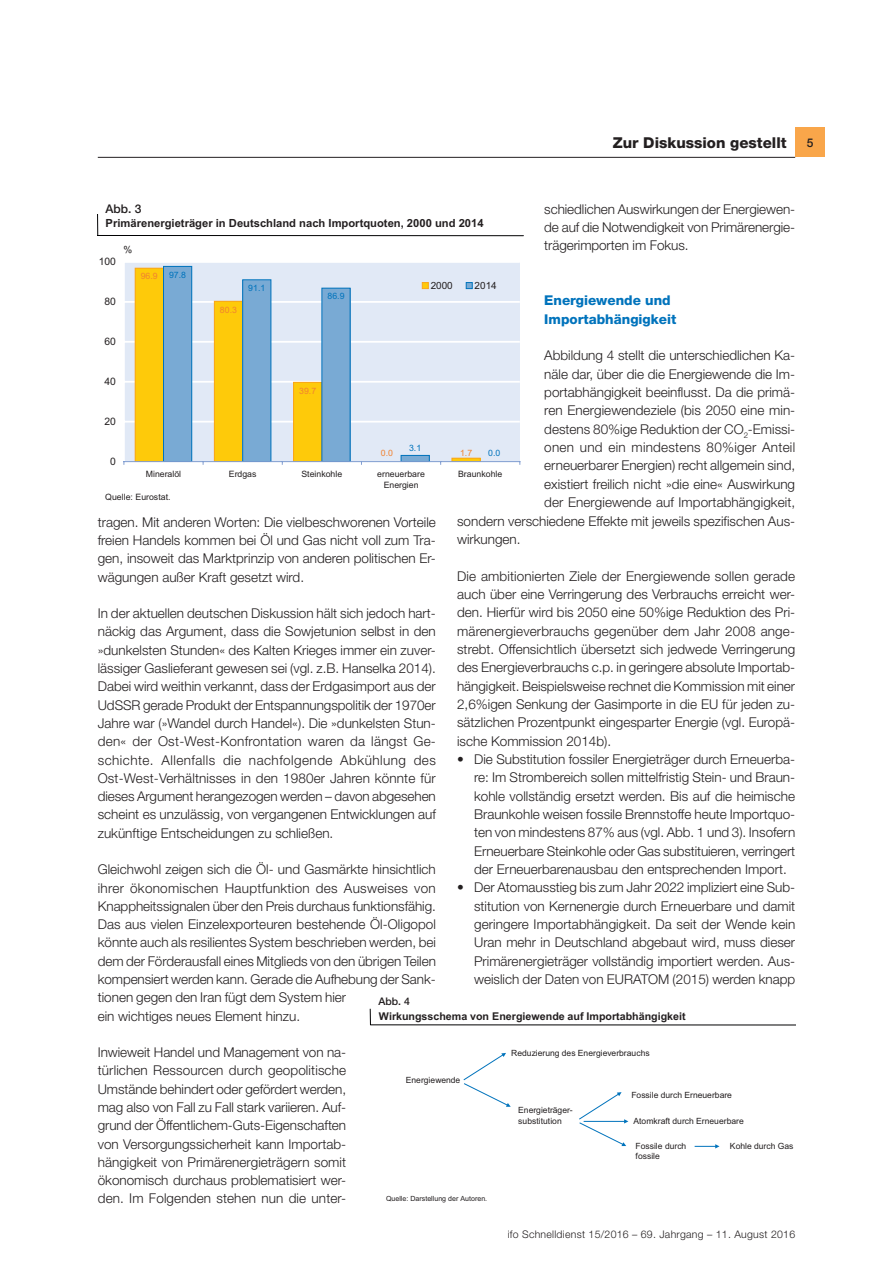
<style>
.page{position:relative;width:893px;height:1263px;background:#fff}
.page>*{position:absolute;margin:0;border:0;box-sizing:border-box;transform-origin:0 0}
.t1{font:800 15px "Helvetica Neue LT Std";color:#231f20}
.Fliesstext{font:300 13.5px/18.3px "Helvetica Neue LT Std";color:#231f20;text-align:justify}
.Überschrift_9_pt{font:800 13.5px/18.3px "Helvetica Neue LT Std";color:#0073bc}
.Fliesstext-2{font:300 13.5px "Helvetica Neue LT Std";letter-spacing:.02em;color:#231f20}
.fett_8pt{font:500 12px "Helvetica Neue LT Std";color:#231f20}
.t2{font:700 11.25px "Arial";color:#231f20}
.t3{font:700 10.65px "Arial";color:#231f20}
.t4{font:300 10.5px "Helvetica Neue LT Std";letter-spacing:.025em;color:#231f20}
.fett_8pt-2{font:500 10.5px "Helvetica Neue LT Std";color:#231f20}
.t5{font:10.35px "Arial";color:#231f20}
.t6{font:9.9px "Arial";color:#231f20}
.t7{font:8.7px/10.6px "Arial";color:#231f20;text-align:center}
.t8{font:8.7px "Arial";color:#f18230}
.t9{font:8.7px "Arial";color:#0073bc}
.t10{font:8.55px/10.2px "Arial";color:#231f20}
.t11{font:7.05px "Arial";color:#231f20}
</style>
<div class="page">
<hr style="left:98px;top:157px;width:697px;height:1px;background:#231f20">
<div style="left:795px;top:128px;width:30px;height:29px;background:#f9a64a"></div>
<div style="left:124px;top:262px;width:396px;height:200px;background:#e1e9f6"></div>
<svg style="left:125px;top:262px;width:395px;height:161px"></svg>
<div style="left:135px;top:268px;width:28px;height:194px;background:#feca0a"></div>
<div style="left:135px;top:268px;width:29px;height:194px;border:1px solid #f9a51b"></div>
<div style="left:214px;top:301px;width:29px;height:161px;background:#feca0a"></div>
<div style="left:214px;top:301px;width:29px;height:161px;border:1px solid #f9a51b"></div>
<div style="left:294px;top:382px;width:28px;height:80px;background:#feca0a"></div>
<div style="left:293px;top:382px;width:29px;height:80px;border:1px solid #f9a51b"></div>
<div style="left:452px;top:458px;width:28px;height:4px;border:1px solid #f9a51b"></div>
<div style="left:163px;top:266px;width:29px;height:196px;background:#79aad4"></div>
<div style="left:163px;top:266px;width:29px;height:196px;border:1px solid #0073bc"></div>
<div style="left:243px;top:280px;width:28px;height:182px;background:#79aad4"></div>
<div style="left:242px;top:280px;width:29px;height:182px;border:1px solid #0073bc"></div>
<div style="left:322px;top:288px;width:28px;height:174px;background:#79aad4"></div>
<div style="left:401px;top:455px;width:28px;height:7px;background:#79aad4"></div>
<div style="left:401px;top:455px;width:29px;height:7px;border:1px solid #0073bc"></div>
<hr style="left:123px;top:262px;width:2px;height:200px;background:#fff">
<hr style="left:124px;top:461px;width:396px;height:1px;background:#829ed1">
<div style="left:415px;top:277px;width:88px;height:17px;background:#e1e9f6"></div>
<div style="left:422px;top:282px;width:7px;height:7px;background:#feca0a;border:1px solid #f9a51b"></div>
<svg style="left:466px;top:282px;width:6px;height:7px"></svg>
<svg style="left:97px;top:214px;width:1px;height:21px"></svg>
<hr style="left:98px;top:235px;width:425px;height:1px;background:#000002">
<svg style="left:370px;top:1009px;width:1px;height:15px"></svg>
<hr style="left:370px;top:1024px;width:425px;height:1px;background:#000002">
<svg style="left:695px;top:1144px;width:24px;height:4px"></svg>
<svg style="left:463px;top:1053px;width:48px;height:54px"></svg>
<svg style="left:579px;top:1092px;width:49px;height:54px"></svg>
<p class="fett_8pt" style="left:105px;top:201px;width:38px">Abb. 3</p>
<p class="t2" style="left:106px;top:215px;width:379px">Primärenergieträger in Deutschland nach Importquoten, 2000 und 2014</p>
<p class="t5" style="left:99px;top:255px;width:19px">100</p>
<p class="t6" style="left:124px;top:243px;width:10px">%</p>
<p class="t8" style="left:141px;top:271px;width:19px">96.9</p>
<p class="t9" style="left:169px;top:269px;width:19px">97.8</p>
<p class="t1" style="left:613px;top:133px;width:175px">Zur Diskussion gestellt</p>
<p class="fett_8pt" style="left:807px;top:135px;width:8px">5</p>
<p class="Fliesstext" style="left:544px;top:200px;width:252px">schiedlichen Auswirkungen der Energiewen&shy;de auf die Notwendigkeit von Primärenergie&shy;trägerimporten im Fokus.</p>
<p class="t6" style="left:431px;top:279px;width:24px">2000</p>
<p class="t6" style="left:475px;top:279px;width:24px">2014</p>
<p class="t9" style="left:248px;top:282px;width:19px">91.1</p>
<p class="t9" style="left:327px;top:291px;width:19px">86.9</p>
<p class="Überschrift_9_pt" style="left:544px;top:291px;width:134px">Energiewende und<br>Importabhängigkeit</p>
<p class="Fliesstext" style="left:544px;top:346px;width:252px">Abbildung 4 stellt die unterschiedlichen Ka-</p>
<p class="Fliesstext" style="left:544px;top:365px;width:252px">näle dar, über die die Energiewende die Im-</p>
<p class="Fliesstext" style="left:544px;top:383px;width:252px">portabhängigkeit beeinflusst. Da die primä-</p>
<p class="Fliesstext" style="left:544px;top:401px;width:252px">ren Energiewendeziele (bis 2050 eine min-</p>
<p class="Fliesstext" style="left:544px;top:420px;width:252px">destens 80%ige Reduktion der CO<sub>2</sub>-Emissi-</p>
<p class="Fliesstext-2" style="left:544px;top:439px;width:252px">onen und ein mindestens 80%iger Anteil</p>
<p class="Fliesstext" style="left:544px;top:456px;width:252px">erneuerbarer Energien) recht allgemein sind,</p>
<p class="Fliesstext" style="left:544px;top:475px;width:252px">existiert freilich nicht »die eine« Auswirkung</p>
<p class="Fliesstext" style="left:544px;top:493px;width:252px">der Energiewende auf Importabhängigkeit,</p>
<p class="Fliesstext" style="left:457px;top:511px;width:340px">sondern verschiedene Effekte mit jeweils spezifischen Aus-</p>
<p class="Fliesstext" style="left:457px;top:530px;width:65px">wirkungen.</p>
<p class="Fliesstext" style="left:457px;top:566px;width:340px">Die ambitionierten Ziele der Energiewende sollen gerade auch über eine Verringerung des Verbrauchs erreicht wer&shy;den. Hierfür wird bis 2050 eine 50%ige Reduktion des Pri&shy;märenergieverbrauchs gegenüber dem Jahr 2008 ange&shy;strebt. Offensichtlich übersetzt sich jedwede Verringerung des Energieverbrauchs c.p. in geringere absolute Importab&shy;hängigkeit. Beispielsweise rechnet die Kommission mit einer 2,6%igen Senkung der Gasimporte in die EU für jeden zu&shy;sätzlichen Prozentpunkt eingesparter Energie (vgl. Europä&shy;ische Kommission 2014b).</p>
<p class="Fliesstext" style="left:474px;top:750px;width:323px;text-indent:-17px">• Die Substitution fossiler Energieträger durch Erneuerba&shy;re: Im Strombereich sollen mittelfristig Stein- und Braun&shy;kohle vollständig ersetzt werden. Bis auf die heimische Braunkohle weisen fossile Brennstoffe heute Importquo&shy;ten von mindestens 87% aus (vgl. Abb. 1 und 3). Insofern Erneuerbare Steinkohle oder Gas substituieren, verringert der Erneuerbarenausbau den entsprechenden Import.</p>
<p class="Fliesstext" style="left:474px;top:878px;width:323px;text-indent:-17px">• Der Atomausstieg bis zum Jahr 2022 impliziert eine Sub&shy;stitution von Kernenergie durch Erneuerbare und damit geringere Importabhängigkeit. Da seit der Wende kein Uran mehr in Deutschland abgebaut wird, muss dieser Primärenergieträger vollständig importiert werden. Aus&shy;weislich der Daten von EURATOM (2015) werden knapp</p>
<p class="t5" style="left:105px;top:295px;width:13px">80</p>
<p class="t8" style="left:220px;top:304px;width:19px">80.3</p>
<p class="t5" style="left:105px;top:335px;width:13px">60</p>
<p class="t5" style="left:105px;top:375px;width:13px">40</p>
<p class="t8" style="left:299px;top:385px;width:19px">39.7</p>
<p class="t5" style="left:105px;top:415px;width:13px">20</p>
<p class="t9" style="left:409px;top:442px;width:14px">3.1</p>
<p class="t9" style="left:488px;top:447px;width:14px">0.0</p>
<p class="t8" style="left:381px;top:447px;width:14px">0.0</p>
<p class="t8" style="left:460px;top:447px;width:14px">1.7</p>
<p class="t5" style="left:110px;top:455px;width:7px">0</p>
<p class="t7" style="left:146px;top:469px;width:37px">Mineralöl</p>
<p class="t7" style="left:229px;top:469px;width:29px">Erdgas</p>
<p class="t7" style="left:301px;top:469px;width:42px">Steinkohle</p>
<p class="t7" style="left:377px;top:469px;width:49px">erneuerbare<br>Energien</p>
<p class="t7" style="left:458px;top:469px;width:46px">Braunkohle</p>
<p class="t7" style="left:105px;top:492px;width:67px">Quelle: Eurostat.</p>
<p class="Fliesstext" style="left:98px;top:512px;width:340px">tragen. Mit anderen Worten: Die vielbeschworenen Vorteile freien Handels kommen bei Öl und Gas nicht voll zum Tra&shy;gen, insoweit das Marktprinzip von anderen politischen Er&shy;wägungen außer Kraft gesetzt wird.</p>
<p class="Fliesstext" style="left:98px;top:604px;width:340px">In der aktuellen deutschen Diskussion hält sich jedoch hart&shy;näckig das Argument, dass die Sowjetunion selbst in den »dunkelsten Stunden« des Kalten Krieges immer ein zuver&shy;lässiger Gaslieferant gewesen sei (vgl. z.B. Hanselka 2014).<br>Dabei wird weithin verkannt, dass der Erdgasimport aus der UdSSR gerade Produkt der Entspannungspolitik der 1970er Jahre war (»Wandel durch Handel«). Die »dunkelsten Stun&shy;den« der Ost-West-Konfrontation waren da längst Ge&shy;schichte. Allenfalls die nachfolgende Abkühlung des Ost-West-Verhältnisses in den 1980er Jahren könnte für dieses Argument herangezogen werden – davon abgesehen scheint es unzulässig, von vergangenen Entwicklungen auf zukünftige Entscheidungen zu schließen.</p>
<p class="Fliesstext" style="left:98px;top:860px;width:340px;text-align:left">Gleichwohl zeigen sich die Öl- und Gasmärkte hinsichtlich ihrer ökonomischen Hauptfunktion des Ausweises von Knappheitssignalen über den Preis durchaus funktionsfähig.<br>Das aus vielen Einzelexporteuren bestehende Öl-Oligopol könnte auch als resilientes System beschrieben werden, bei dem der Förderausfall eines Mitglieds von den übrigen Teilen kompensiert werden kann. Gerade die Aufhebung der Sank&shy;tionen gegen den Iran fügt dem System hier<br>ein wichtiges neues Element hinzu.</p>
<p class="Fliesstext" style="left:98px;top:1043px;width:250px">Inwieweit Handel und Management von na&shy;türlichen Ressourcen durch geopolitische Umstände behindert oder gefördert werden, mag also von Fall zu Fall stark variieren. Auf&shy;grund der Öffentlichem-Guts-Eigenschaften von Versorgungssicherheit kann Importab&shy;hängigkeit von Primärenergieträgern somit ökonomisch durchaus problematisiert wer&shy;den. Im Folgenden stehen nun die unter-</p>
<p class="fett_8pt-2" style="left:378px;top:994px;width:33px">Abb. 4</p>
<p class="t3" style="left:379px;top:1009px;width:308px">Wirkungsschema von Energiewende auf Importabhängigkeit</p>
<p class="t10" style="left:511px;top:1048px;width:140px">Reduzierung des Energieverbrauchs</p>
<p class="t10" style="left:631px;top:1090px;width:102px">Fossile durch Erneuerbare</p>
<p class="t10" style="left:633px;top:1116px;width:112px">Atomkraft durch Erneuerbare</p>
<p class="t10" style="left:635px;top:1141px;width:52px">Fossile durch fossile</p>
<p class="t10" style="left:730px;top:1141px;width:65px">Kohle durch Gas</p>
<p class="t10" style="left:406px;top:1075px;width:56px">Energiewende</p>
<p class="t10" style="left:518px;top:1105px;width:56px">Energieträger&shy;substitution</p>
<p class="t11" style="left:386px;top:1193px;width:103px">Quelle: Darstellung der Autoren.</p>
<p class="t4" style="left:508px;top:1228px;width:289px">ifo Schnelldienst 15/2016 – 69. Jahrgang – 11. August 2016</p>
</div>
